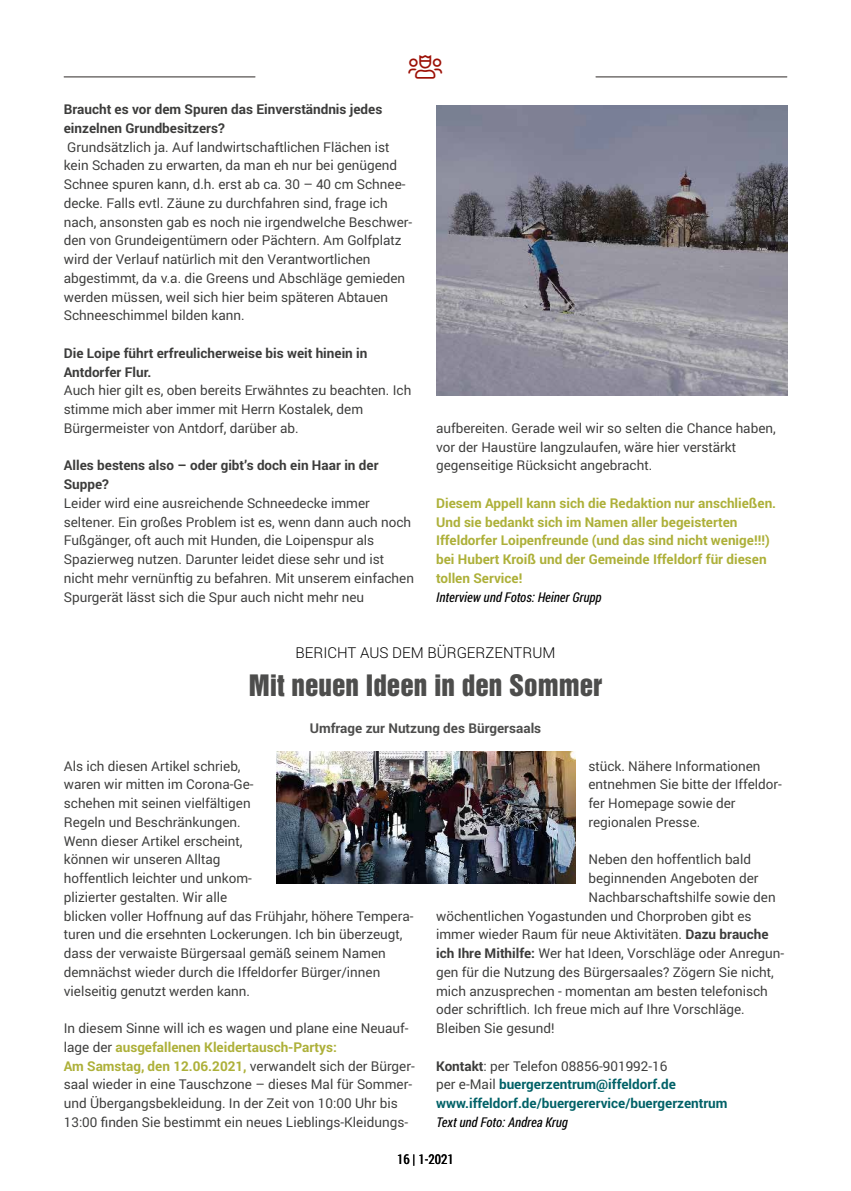
<style>
.page{position:relative;width:851px;height:1191px;background:#fff}
.page>*{position:absolute;margin:0;border:0;box-sizing:border-box;transform-origin:0 0}
.t1{font:27px "Helvetica Inserat LT";color:#4d4d4c}
.t2{font:300 27px "Font Awesome 5 Pro";color:#9c1006}
.t3{font:300 15px "Roboto";color:#000}
.t4{font:13.5px/18.8px "Roboto";color:#3c3c3b}
.t5{font:700 13.5px/18.8px "Roboto";color:#adb039}
.t6{font:700 13.5px/18.8px "Roboto";color:#3c3c3b}
.t7{font:700 13.5px/18.8px "Roboto";color:#016167}
.t8{font:italic 13.5px "Roboto Condensed";color:#000}
.t9{font:700 13.5px "Roboto";color:#4d4d4c}
.t10{font:13.5px "Roboto Condensed";color:#000}
.s1{font-weight:700;color:#adb039}
.s2{font-weight:700}
.s3{color:#3c3c3b}
.s4{font-weight:400;color:#3c3c3b}
</style>
<div class="page">
<hr style="left:64px;top:77px;width:191px;height:1px;background:#706d6b">
<hr style="left:595px;top:77px;width:192px;height:1px;background:#706d6b">
<img style="left:436px;top:105px;width:351px;height:290px">
<img style="left:276px;top:751px;width:299px;height:132px">
<h1 class="t2" style="left:408px;top:53px;width:35px">◆▲▲□■</h1>
<p class="t6" style="left:64px;top:99px;width:320px">Braucht es vor dem Spuren das Einverständnis jedes einzelnen Grundbesitzers?</p>
<p class="t4" style="left:64px;top:137px;width:350px">Grundsätzlich ja. Auf landwirtschaftlichen Flächen ist kein Schaden zu erwarten, da man eh nur bei genügend Schnee spuren kann, d.h. erst ab ca. 30 – 40 cm Schnee&shy;decke. Falls evtl. Zäune zu durchfahren sind, frage ich nach, ansonsten gab es noch nie irgendwelche Beschwer&shy;den von Grundeigentümern oder Pächtern. Am Golfplatz wird der Verlauf natürlich mit den Verantwortlichen abgestimmt, da v.a. die Greens und Abschläge gemieden werden müssen, weil sich hier beim späteren Abtauen Schneeschimmel bilden kann.</p>
<p class="t6" style="left:64px;top:343px;width:305px">Die Loipe führt erfreulicherweise bis weit hinein in<br>Antdorfer Flur.</p>
<p class="t4" style="left:64px;top:381px;width:349px">Auch hier gilt es, oben bereits Erwähntes zu beachten. Ich stimme mich aber immer mit Herrn Kostalek, dem<br>Bürgermeister von Antdorf, darüber ab.</p>
<p class="t6" style="left:64px;top:456px;width:316px">Alles bestens also – oder gibt’s doch ein Haar in der<br>Suppe?</p>
<p class="t4" style="left:64px;top:493px;width:351px">Leider wird eine ausreichende Schneedecke immer seltener. Ein großes Problem ist es, wenn dann auch noch Fußgänger, oft auch mit Hunden, die Loipenspur als Spazierweg nutzen. Darunter leidet diese sehr und ist nicht mehr vernünftig zu befahren. Mit unserem einfachen Spurgerät lässt sich die Spur auch nicht mehr neu</p>
<p class="t4" style="left:436px;top:418px;width:341px">aufbereiten. Gerade weil wir so selten die Chance haben, vor der Haustüre langzulaufen, wäre hier verstärkt gegenseitige Rücksicht angebracht.</p>
<p class="t5" style="left:436px;top:493px;width:341px">Diesem Appell kann sich die Redaktion nur anschließen.<br>Und sie bedankt sich im Namen aller begeisterten Iffeldorfer Loipenfreunde (und das sind nicht wenige!!!) bei Hubert Kroiß und der Gemeinde Iffeldorf für diesen tollen Service!</p>
<p class="t8" style="left:436px;top:587px;width:167px">Interview und Fotos: Heiner Grupp</p>
<p class="t3" style="left:295px;top:642px;width:261px">BERICHT AUS DEM BÜRGERZENTRUM</p>
<h1 class="t1" style="left:249px;top:669px;width:355px">Mit neuen Ideen in den Sommer</h1>
<p class="t9" style="left:310px;top:719px;width:233px">Umfrage zur Nutzung des Bürgersaals</p>
<p class="t4" style="left:64px;top:756px;width:351px">Als ich diesen Artikel schrieb,<br>waren wir mitten im Corona-Ge-<br>schehen mit seinen vielfältigen<br>Regeln und Beschränkungen.<br>Wenn dieser Artikel erscheint,<br>können wir unseren Alltag<br>hoffentlich leichter und unkom-<br>plizierter gestalten. Wir alle<br>blicken voller Hoffnung auf das Frühjahr, höhere Tempera&shy;turen und die ersehnten Lockerungen. Ich bin überzeugt, dass der verwaiste Bürgersaal gemäß seinem Namen demnächst wieder durch die Iffeldorfer Bürger/innen vielseitig genutzt werden kann.</p>
<p class="t4" style="left:64px;top:1018px;width:352px">In diesem Sinne will ich es wagen und plane eine Neuauf&shy;lage der <span class="s1">ausgefallenen Kleidertausch-Partys:<br>Am Samstag, den 12.06.2021,</span> verwandelt sich der Bürger&shy;saal wieder in eine Tauschzone – dieses Mal für Sommer&shy;und Übergangsbekleidung. In der Zeit von 10:00 Uhr bis 13:00 finden Sie bestimmt ein neues Lieblings-Kleidungs-</p>
<p class="t4" style="left:588px;top:756px;width:195px">stück. Nähere Informationen entnehmen Sie bitte der Iffeldor&shy;fer Homepage sowie der regionalen Presse.</p>
<p class="t4" style="left:588px;top:849px;width:164px">Neben den hoffentlich bald</p>
<p class="t4" style="left:588px;top:868px;width:171px">beginnenden Angeboten der</p>
<p class="t4" style="left:588px;top:887px;width:189px">Nachbarschaftshilfe sowie den</p>
<p class="t4" style="left:436px;top:906px;width:317px">wöchentlichen Yogastunden und Chorproben gibt es</p>
<p class="t4" style="left:436px;top:924px;width:334px">immer wieder Raum für neue Aktivitäten. <span class="s2">Dazu brauche</span></p>
<p class="t4" style="left:436px;top:943px;width:349px"><span class="s2">ich Ihre Mithilfe:</span> Wer hat Ideen, Vorschläge oder Anregun-</p>
<p class="t4" style="left:436px;top:962px;width:339px">gen für die Nutzung des Bürgersaales? Zögern Sie nicht,</p>
<p class="t4" style="left:436px;top:981px;width:333px">mich anzusprechen - momentan am besten telefonisch</p>
<p class="t4" style="left:436px;top:999px;width:310px">oder schriftlich. Ich freue mich auf Ihre Vorschläge.</p>
<p class="t4" style="left:436px;top:1018px;width:120px">Bleiben Sie gesund!</p>
<p class="t7" style="left:436px;top:1056px;width:293px"><span class="s3">Kontakt</span><span class="s4">: per Telefon 08856-901992-16<br>per e-Mail</span> buergerzentrum@iffeldorf.de www.iffeldorf.de/buergerervice/buergerzentrum</p>
<p class="t8" style="left:436px;top:1112px;width:133px">Text und Foto: Andrea Krug</p>
<p class="t10" style="left:397px;top:1150px;width:58px">16 | 1-2021</p>
</div>
